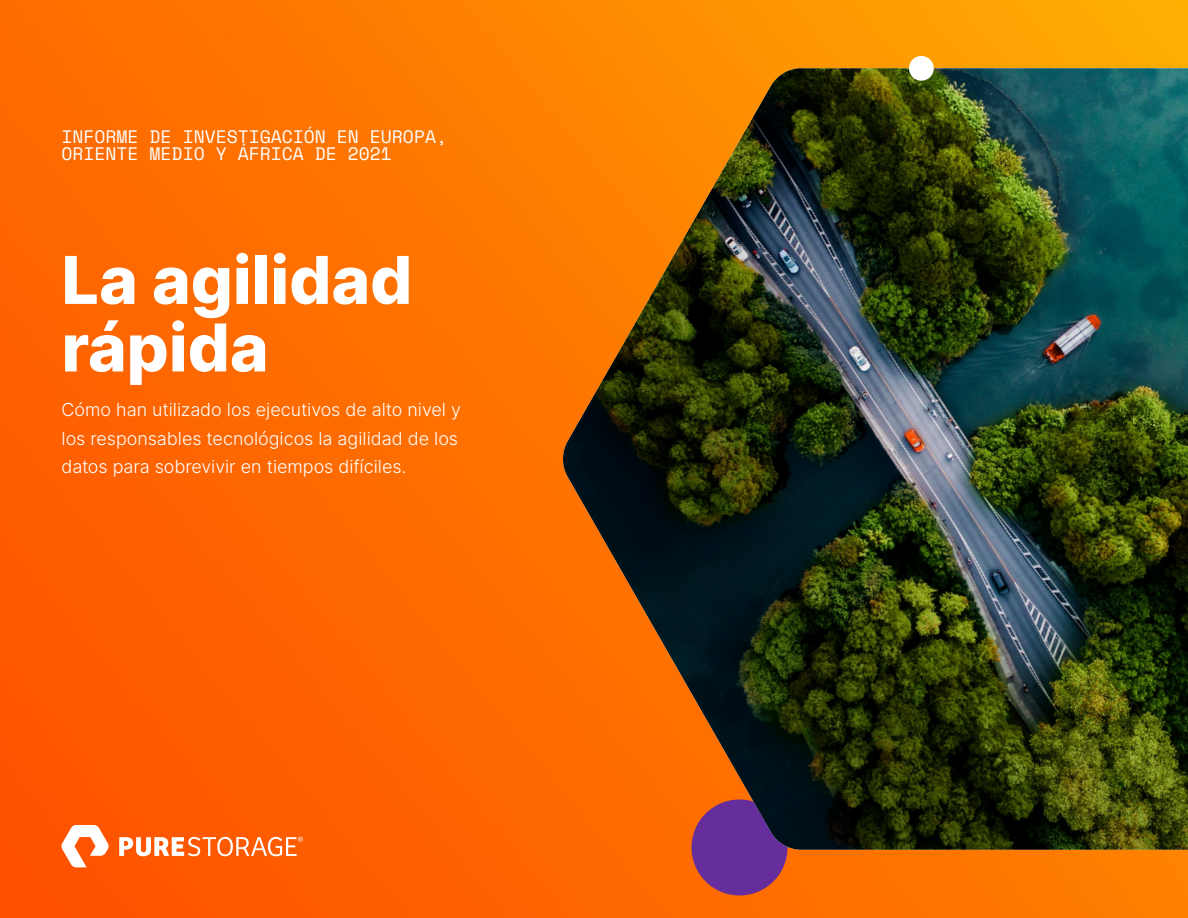
<style>
.page{position:relative;width:1188px;height:918px;background:#fff}
.page>*{position:absolute;margin:0;border:0;box-sizing:border-box;transform-origin:0 0}
.t1{font:800 66px/67.5px "Inter";color:#fff}
.t2{font:300 18px/28.5px "Inter";letter-spacing:-.005em;color:#fff}
.t3{font:18px/16.5px "Space Mono";color:#fff}
</style>
<div class="page">
<img style="left:0;top:0;width:1188px;height:918px">
<div style="left:692px;top:800px;width:96px;height:96px;background:#662e9c;border-radius:50%"></div>
<svg style="left:61px;top:825px;width:48px;height:42px"></svg>
<svg style="left:119px;top:837px;width:184px;height:19px"></svg>
<img style="left:561px;top:68px;width:627px;height:782px">
<div style="left:909px;top:56px;width:25px;height:25px;background:#fff;border-radius:50%"></div>
<p class="t3" style="left:62px;top:128px;width:387px">INFORME DE INVESTIGACIÓN EN EUROPA,<br>ORIENTE MEDIO Y ÁFRICA DE 2021</p>
<h1 class="t1" style="left:62px;top:245px;width:352px">La agilidad rápida</h1>
<p class="t2" style="left:62px;top:395px;width:401px">Cómo han utilizado los ejecutivos de alto nivel y los responsables tecnológicos la agilidad de los datos para sobrevivir en tiempos difíciles.</p>
</div>
